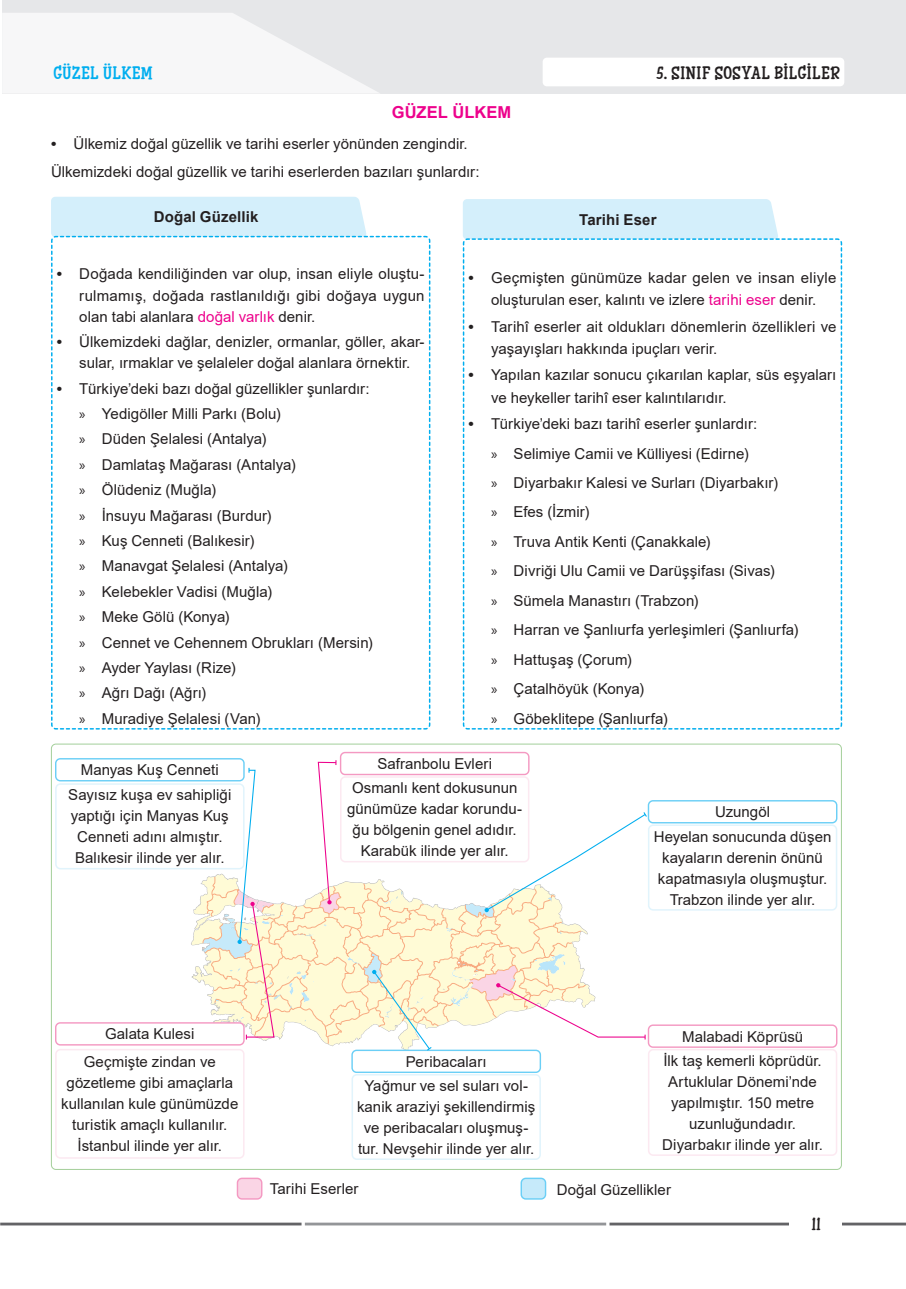
<style>
.page{position:relative;width:906px;height:1289px;background:#fff}
.page>*{position:absolute;margin:0;border:0;box-sizing:border-box;transform-origin:0 0}
.t1{font:700 18px "i Ciel Cucho";letter-spacing:.005em;color:#231f20}
.t2{font:700 18px "i Ciel Cucho";letter-spacing:.01em;color:#00aeef}
.t3{font:700 16.5px "Arial";color:#ed028c}
.t4{font:15px/21px "Arial";letter-spacing:.005em;color:#231f20;text-align:center}
.t5{font:700 15px "Arial";letter-spacing:.01em;color:#231f20}
.s1{font-weight:700}
.s2{color:#ed028c}
.s3{font-family:"Myriad Pro"}
</style>
<div class="page">
<hr style="left:609px;top:1222px;width:297px;height:3px;background:#636366">
<hr style="left:305px;top:1222px;width:301px;height:3px;background:#939598">
<hr style="left:0;top:1222px;width:301px;height:3px;background:#636366">
<div style="left:2px;top:0;width:904px;height:94px;background:#e6e7e9"></div>
<svg style="left:2px;top:13px;width:376px;height:80px"></svg>
<div style="left:542px;top:58px;width:302px;height:28px;background:#fff;border-radius:4px"></div>
<div style="left:789px;top:1210px;width:53px;height:26px;background:#fff"></div>
<div style="left:51px;top:197px;width:316px;height:38px;background:#d4effb"></div>
<svg style="left:51px;top:235px;width:380px;height:495px"></svg>
<div style="left:463px;top:199px;width:315px;height:38px;background:#d4effb"></div>
<svg style="left:462px;top:237px;width:381px;height:493px"></svg>
<div style="left:648px;top:800px;width:189px;height:23px;border:1px solid #6bcff6;border-radius:5px"></div>
<div style="left:55px;top:758px;width:190px;height:23px;border:1px solid #6bcff6;border-radius:5px"></div>
<div style="left:648px;top:1024px;width:189px;height:23px;border:1px solid #f499c2;border-radius:5px"></div>
<div style="left:351px;top:1049px;width:190px;height:23px;border:1px solid #6bcff6;border-radius:5px"></div>
<div style="left:340px;top:751px;width:189px;height:24px;border:1px solid #f499c2;border-radius:5px"></div>
<div style="left:55px;top:1022px;width:190px;height:23px;border:1px solid #f499c2;border-radius:5px"></div>
<div style="left:648px;top:824px;width:189px;height:86px;border:2px solid #e1f4fc;border-radius:5px"></div>
<div style="left:55px;top:783px;width:189px;height:86px;border:2px solid #e1f4fc;border-radius:5px"></div>
<div style="left:648px;top:1048px;width:189px;height:107px;border:2px solid #fce9f1;border-radius:5px"></div>
<div style="left:351px;top:1074px;width:190px;height:85px;border:2px solid #e1f4fc;border-radius:5px"></div>
<div style="left:55px;top:1048px;width:189px;height:110px;border:2px solid #fce9f1;border-radius:5px"></div>
<svg style="left:191px;top:760px;width:457px;height:291px"></svg>
<div style="left:237px;top:1178px;width:25px;height:20px;background:#fad5e5;border-radius:5px"></div>
<div style="left:237px;top:1177px;width:25px;height:22px;border:1px solid #f499c2;border-radius:5px"></div>
<div style="left:521px;top:1178px;width:24px;height:20px;background:#c6eafa;border-radius:5px"></div>
<div style="left:520px;top:1177px;width:26px;height:22px;border:1px solid #6bcff6;border-radius:5px"></div>
<p class="t2" style="left:53px;top:59px;width:101px">GÜZEL ÜLKEM</p>
<p class="t3" style="left:392px;top:101px;width:121px">GÜZEL ÜLKEM</p>
<p class="t4" style="left:51px;top:130px;width:430px;line-height:27.3px;text-align:left"><span class="s1">•</span> Ülkemiz doğal güzellik ve tarihi eserler yönünden zengindir.<br>Ülkemizdeki doğal güzellik ve tarihi eserlerden bazıları şunlardır:</p>
<p class="t5" style="left:154px;top:206px;width:106px">Doğal Güzellik</p>
<p class="t1" style="left:656px;top:59px;width:185px">5. SINIF SOSYAL BİLGİLER</p>
<p class="t5" style="left:579px;top:209px;width:79px">Tarihi Eser</p>
<p class="t4" style="left:79px;top:263px;width:347px;text-align:justify;text-indent:-22px"><span class="s1">•</span> Doğada kendiliğinden var olup, insan eliyle oluştu&shy;rulmamış, doğada rastlanıldığı gibi doğaya uygun olan tabi alanlara <span class="s2">doğal varlık</span> denir.</p>
<p class="t4" style="left:57px;top:331px;width:369px"><span class="s1">•</span> Ülkemizdeki dağlar, denizler, ormanlar, göller, akar&shy;sular, ırmaklar ve şelaleler doğal alanlara örnektir.</p>
<p class="t4" style="left:79px;top:375px;width:295px;line-height:25.3px;text-align:left;text-indent:-22px"><span class="s1">•</span> Türkiye’deki bazı doğal güzellikler şunlardır: <span class="s3">»</span> Yedigöller Milli Parkı (Bolu)<br><span class="s3">»</span> Düden Şelalesi (Antalya)<br><span class="s3">»</span> Damlataş Mağarası (Antalya)<br><span class="s3">»</span> Ölüdeniz (Muğla)<br><span class="s3">»</span> İnsuyu Mağarası (Burdur)<br><span class="s3">»</span> Kuş Cenneti (Balıkesir)<br><span class="s3">»</span> Manavgat Şelalesi (Antalya)<br><span class="s3">»</span> Kelebekler Vadisi (Muğla)<br><span class="s3">»</span> Meke Gölü (Konya)<br><span class="s3">»</span> Cennet ve Cehennem Obrukları (Mersin) <span class="s3">»</span> Ayder Yaylası (Rize)<br><span class="s3">»</span> Ağrı Dağı (Ağrı)<br><span class="s3">»</span> Muradiye Şelalesi (Van)</p>
<p class="t4" style="left:468px;top:266px;width:369px;line-height:22.2px"><span class="s1">•</span> Geçmişten günümüze kadar gelen ve insan eliyle oluşturulan eser, kalıntı ve izlere <span class="s2">tarihi eser</span> denir.</p>
<p class="t4" style="left:491px;top:315px;width:347px;line-height:22.2px;text-align:left;text-indent:-22px"><span class="s1">•</span> Tarihî eserler ait oldukları dönemlerin özellikleri ve yaşayışları hakkında ipuçları verir.</p>
<p class="t4" style="left:491px;top:364px;width:347px;line-height:22.2px;text-align:left;text-indent:-22px"><span class="s1">•</span> Yapılan kazılar sonucu çıkarılan kaplar, süs eşyaları ve heykeller tarihî eser kalıntılarıdır.</p>
<p class="t4" style="left:491px;top:409px;width:309px;line-height:29.4px;text-align:left;text-indent:-22px"><span class="s1">•</span> Türkiye’deki bazı tarihî eserler şunlardır:<br><span class="s3">»</span> Selimiye Camii ve Külliyesi (Edirne)<br><span class="s3">»</span> Diyarbakır Kalesi ve Surları (Diyarbakır)<br><span class="s3">»</span> Efes (İzmir)<br><span class="s3">»</span> Truva Antik Kenti (Çanakkale)<br><span class="s3">»</span> Divriği Ulu Camii ve Darüşşifası (Sivas)<br><span class="s3">»</span> Sümela Manastırı (Trabzon)<br><span class="s3">»</span> Harran ve Şanlıurfa yerleşimleri (Şanlıurfa) <span class="s3">»</span> Hattuşaş (Çorum)<br><span class="s3">»</span> Çatalhöyük (Konya)<br><span class="s3">»</span> Göbeklitepe (Şanlıurfa)</p>
<p class="t4" style="left:81px;top:759px;width:140px">Manyas Kuş Cenneti</p>
<p class="t4" style="left:68px;top:784px;width:165px">Sayısız kuşa ev sahipliği yaptığı için Manyas Kuş<br>Cenneti adını almıştır.<br>Balıkesir ilinde yer alır.</p>
<p class="t4" style="left:377px;top:753px;width:116px">Safranbolu Evleri</p>
<p class="t4" style="left:347px;top:777px;width:176px">Osmanlı kent dokusunun günümüze kadar korundu&shy;ğu bölgenin genel adıdır.<br>Karabük ilinde yer alır.</p>
<p class="t4" style="left:715px;top:801px;width:57px">Uzungöl</p>
<p class="t4" style="left:654px;top:825px;width:179px">Heyelan sonucunda düşen kayaların derenin önünü kapatmasıyla oluşmuştur.<br>Trabzon ilinde yer alır.</p>
<p class="t4" style="left:105px;top:1023px;width:91px">Galata Kulesi</p>
<p class="t4" style="left:61px;top:1051px;width:178px">Geçmişte zindan ve gözetleme gibi amaçlarla kullanılan kule günümüzde turistik amaçlı kullanılır.<br>İstanbul ilinde yer alır.</p>
<p class="t4" style="left:406px;top:1050px;width:82px">Peribacaları</p>
<p class="t4" style="left:357px;top:1075px;width:180px">Yağmur ve sel suları vol&shy;kanik araziyi şekillendirmiş ve peribacaları oluşmuş&shy;tur. Nevşehir ilinde yer alır.</p>
<p class="t4" style="left:682px;top:1025px;width:123px">Malabadi Köprüsü</p>
<p class="t4" style="left:662px;top:1049px;width:162px">İlk taş kemerli köprüdür.<br>Artuklular Dönemi’nde yapılmıştır. 150 metre uzunluğundadır.<br>Diyarbakır ilinde yer alır.</p>
<p class="t4" style="left:270px;top:1178px;width:90px">Tarihi Eserler</p>
<p class="t4" style="left:557px;top:1178px;width:116px">Doğal Güzellikler</p>
<p class="t1" style="left:811px;top:1210px;width:11px">11</p>
</div>
